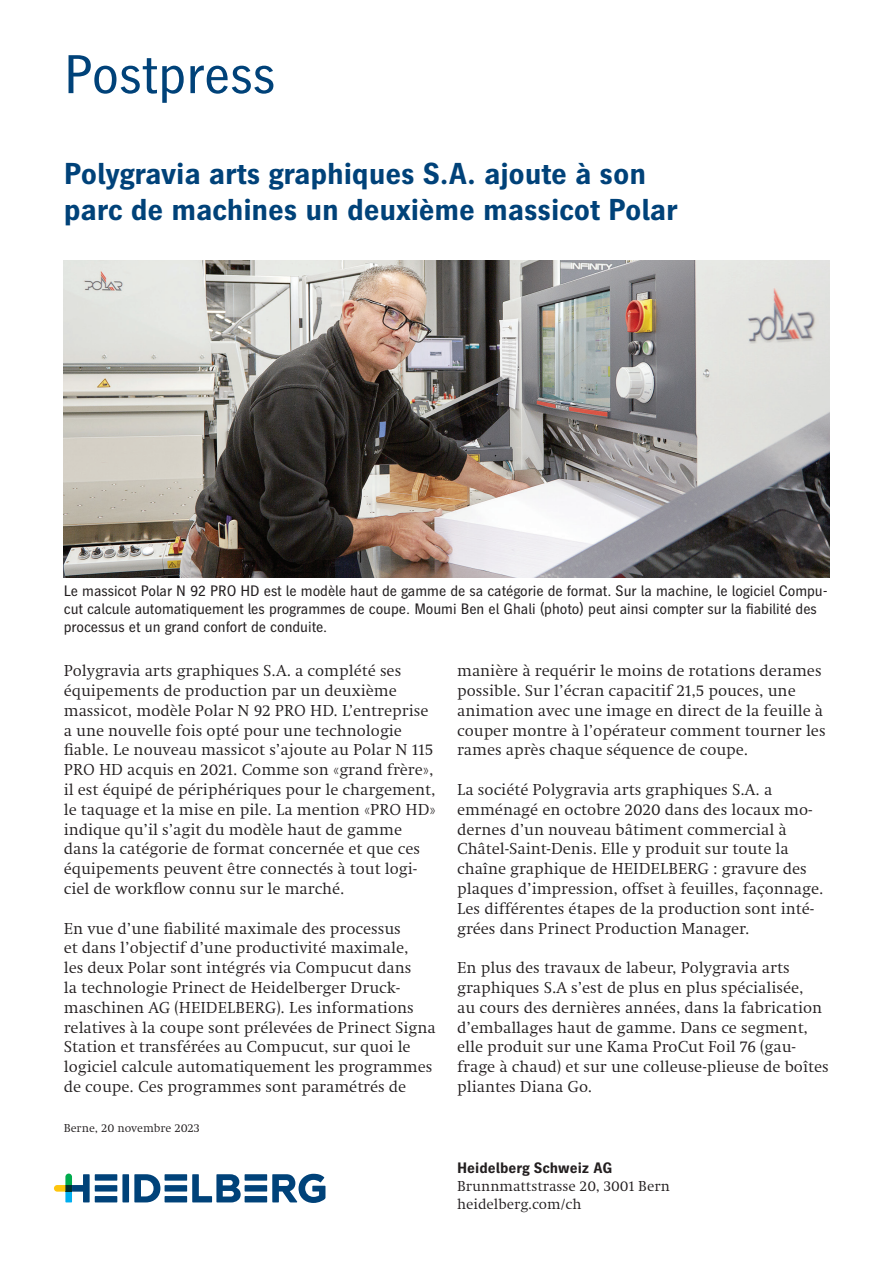
<style>
.page{position:relative;width:893px;height:1263px;background:#fff}
.page>*{position:absolute;margin:0;border:0;box-sizing:border-box;transform-origin:0 0}
.t1{font:54px "Heidelberg Gothic Ml";letter-spacing:-.005em;color:#004279}
.t2{font:700 30px/36px "Heidelberg Gothic Ml";letter-spacing:-.005em;color:#004279}
.t3{font:16.5px/19.8px "Heidelberg Antiqua ML";color:#231f20}
.t4{font:15px/18px "Heidelberg Gothic Ml";letter-spacing:-.005em;color:#231f20}
.t5{font:15px/18px "Heidelberg Antiqua ML";color:#231f20}
.t6{font:700 15px "Heidelberg Gothic Ml";color:#231f20}
.t7{font:12px "Heidelberg Antiqua ML";color:#231f20}
</style>
<div class="page">
<svg style="left:134px;top:1174px;width:26px;height:28px"></svg>
<div style="left:122px;top:1174px;width:7px;height:28px;background:#004279"></div>
<div style="left:95px;top:1174px;width:22px;height:6px;background:#004279"></div>
<div style="left:95px;top:1185px;width:22px;height:6px;background:#004279"></div>
<div style="left:95px;top:1196px;width:22px;height:6px;background:#004279"></div>
<div style="left:165px;top:1174px;width:22px;height:6px;background:#004279"></div>
<div style="left:165px;top:1185px;width:22px;height:6px;background:#004279"></div>
<div style="left:165px;top:1196px;width:22px;height:6px;background:#004279"></div>
<svg style="left:192px;top:1174px;width:49px;height:28px"></svg>
<div style="left:245px;top:1174px;width:22px;height:6px;background:#004279"></div>
<div style="left:245px;top:1185px;width:22px;height:6px;background:#004279"></div>
<div style="left:245px;top:1196px;width:22px;height:6px;background:#004279"></div>
<svg style="left:272px;top:1174px;width:53px;height:29px"></svg>
<svg style="left:54px;top:1173px;width:36px;height:29px"></svg>
<img style="left:64px;top:260px;width:765px;height:317px">
<h1 class="t1" style="left:64px;top:44px;width:214px">Postpress</h1>
<h2 class="t2" style="left:64px;top:156px;width:615px">Polygravia arts graphiques S.A. ajoute à son parc de machines un deuxième massicot Polar</h2>
<p class="t4" style="left:64px;top:582px;width:765px">Le massicot Polar N 92 PRO HD est le modèle haut de gamme de sa catégorie de format. Sur la machine, le logiciel Compu&shy;cut calcule automatiquement les programmes de coupe. Moumi Ben el Ghali (photo) peut ainsi compter sur la fiabilité des processus et un grand confort de conduite.</p>
<p class="t3" style="left:64px;top:661px;width:374px">Polygravia arts graphiques S.A. a complété ses équipements de production par un deuxième massicot, modèle Polar N 92 PRO HD. L’entreprise a une nouvelle fois opté pour une technologie fiable. Le nouveau massicot s’ajoute au Polar N 115<br>PRO HD acquis en 2021. Comme son «grand frère», il est équipé de périphériques pour le chargement, le taquage et la mise en pile. La mention «PRO HD» indique qu’il s’agit du modèle haut de gamme dans la catégorie de format concernée et que ces équipements peuvent être connectés à tout logi&shy;ciel de workflow connu sur le marché.</p>
<p class="t3" style="left:64px;top:918px;width:373px">En vue d’une fiabilité maximale des processus<br>et dans l’objectif d’une productivité maximale,<br>les deux Polar sont intégrés via Compucut dans<br>la technologie Prinect de Heidelberger Druck&shy;maschinen AG (HEIDELBERG). Les informations relatives à la coupe sont prélevées de Prinect Signa Station et transférées au Compucut, sur quoi le logiciel calcule automatiquement les programmes de coupe. Ces programmes sont paramétrés de</p>
<p class="t7" style="left:64px;top:1121px;width:137px">Berne, 20 novembre 2023</p>
<p class="t3" style="left:457px;top:661px;width:370px">manière à requérir le moins de rotations derames possible. Sur l’écran capacitif 21,5 pouces, une animation avec une image en direct de la feuille à couper montre à l’opérateur comment tourner les rames après chaque séquence de coupe.</p>
<p class="t3" style="left:457px;top:780px;width:368px">La société Polygravia arts graphiques S.A. a emménagé en octobre 2020 dans des locaux mo&shy;dernes d’un nouveau bâtiment commercial à Châtel-Saint-Denis. Elle y produit sur toute la chaîne graphique de HEIDELBERG : gravure des plaques d’impression, offset à feuilles, façonnage.<br>Les différentes étapes de la production sont inté&shy;grées dans Prinect Production Manager.</p>
<p class="t3" style="left:457px;top:958px;width:373px">En plus des travaux de labeur, Polygravia arts graphiques S.A s’est de plus en plus spécialisée,<br>au cours des dernières années, dans la fabrication d’emballages haut de gamme. Dans ce segment, elle produit sur une Kama ProCut Foil 76 (gau&shy;frage à chaud) et sur une colleuse-plieuse de boîtes pliantes Diana Go.</p>
<p class="t6" style="left:457px;top:1159px;width:157px">Heidelberg Schweiz AG</p>
<p class="t5" style="left:457px;top:1177px;width:214px">Brunnmattstrasse 20, 3001 Bern heidelberg.com/ch</p>
</div>
